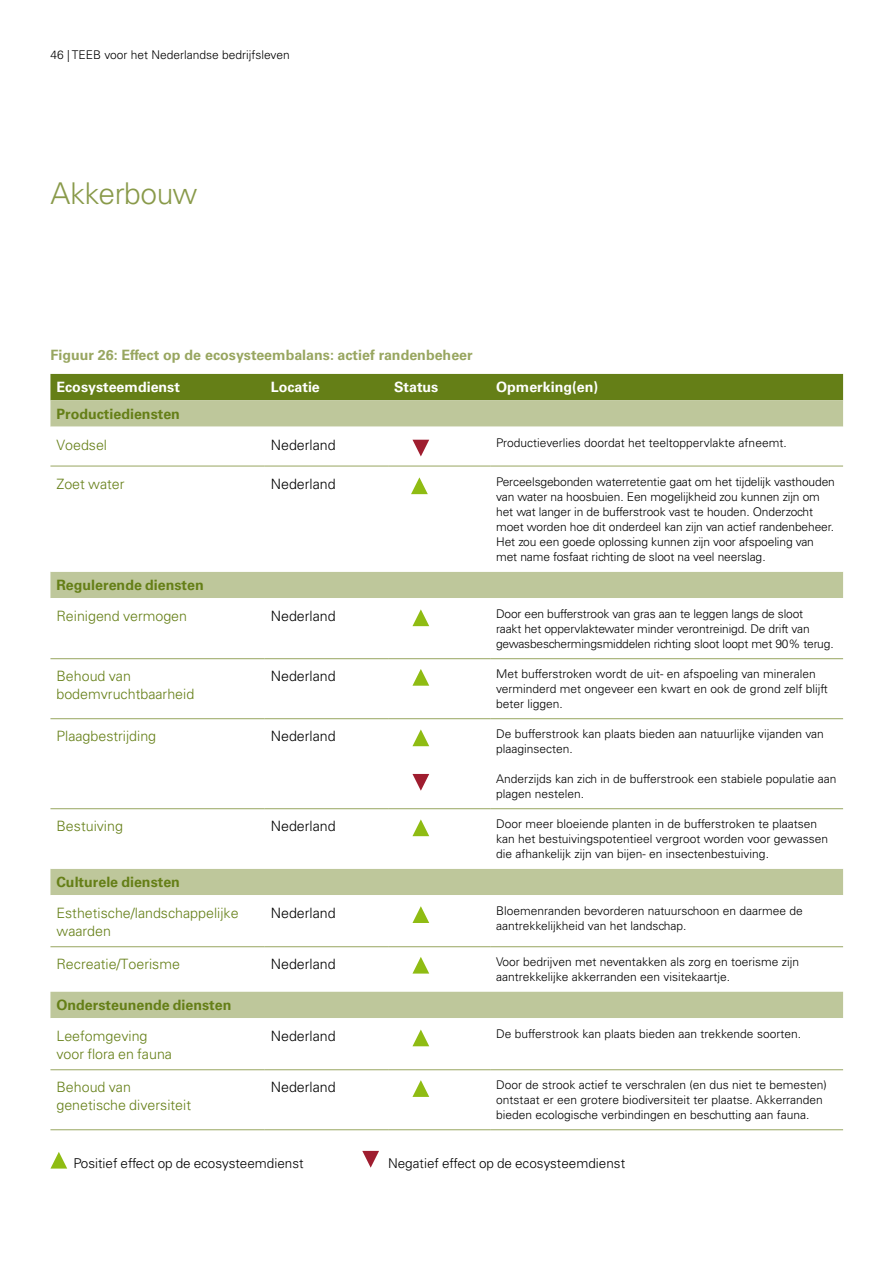
<style>
.page{position:relative;width:893px;height:1263px;background:#fff}
.page>*{position:absolute;margin:0;border:0;box-sizing:border-box;transform-origin:0 0}
.t1{font:300 30px "Univers LT Std";letter-spacing:-.015em;color:#899a4a}
.t2{font:300 14.25px/18px "Univers LT Std";color:#657f17}
.t3{font:300 14.25px "Univers LT Std";color:#000}
.t4{font:700 14.25px "Univers LT Std";color:#657f17}
.t5{font:700 14.25px "Univers LT Std";color:#98a660}
.t6{font:700 14.25px "Univers LT Std";color:#fff}
.t7{font:300 13.5px "Univers LT Std";color:#000}
.t8{font:300 12px/15px "Univers LT Std";color:#000}
</style>
<div class="page">
<div style="left:50px;top:374px;width:793px;height:26px;background:#657f17"></div>
<div style="left:50px;top:400px;width:793px;height:27px;background:#bec79b"></div>
<svg style="left:50px;top:439px;width:793px;height:658px"></svg>
<hr style="left:50px;top:466px;width:215px;height:1px;background:#98a660">
<hr style="left:265px;top:466px;width:123px;height:1px;background:#98a660">
<hr style="left:388px;top:466px;width:102px;height:1px;background:#98a660">
<hr style="left:490px;top:466px;width:353px;height:1px;background:#98a660">
<hr style="left:50px;top:658px;width:215px;height:1px;background:#98a660">
<hr style="left:265px;top:658px;width:123px;height:1px;background:#98a660">
<hr style="left:388px;top:658px;width:102px;height:1px;background:#98a660">
<hr style="left:490px;top:658px;width:353px;height:1px;background:#98a660">
<hr style="left:50px;top:718px;width:215px;height:1px;background:#98a660">
<hr style="left:265px;top:718px;width:123px;height:1px;background:#98a660">
<hr style="left:388px;top:718px;width:102px;height:1px;background:#98a660">
<hr style="left:490px;top:718px;width:353px;height:1px;background:#98a660">
<hr style="left:50px;top:808px;width:215px;height:1px;background:#98a660">
<hr style="left:265px;top:808px;width:123px;height:1px;background:#98a660">
<hr style="left:388px;top:808px;width:102px;height:1px;background:#98a660">
<hr style="left:490px;top:808px;width:353px;height:1px;background:#98a660">
<hr style="left:50px;top:946px;width:215px;height:1px;background:#98a660">
<hr style="left:265px;top:946px;width:123px;height:1px;background:#98a660">
<hr style="left:388px;top:946px;width:102px;height:1px;background:#98a660">
<hr style="left:490px;top:946px;width:353px;height:1px;background:#98a660">
<hr style="left:50px;top:1069px;width:215px;height:1px;background:#98a660">
<hr style="left:265px;top:1069px;width:123px;height:1px;background:#98a660">
<hr style="left:388px;top:1069px;width:102px;height:1px;background:#98a660">
<hr style="left:490px;top:1069px;width:353px;height:1px;background:#98a660">
<hr style="left:50px;top:1129px;width:215px;height:1px;background:#98a660">
<hr style="left:265px;top:1129px;width:123px;height:1px;background:#98a660">
<hr style="left:388px;top:1129px;width:102px;height:1px;background:#98a660">
<hr style="left:490px;top:1129px;width:353px;height:1px;background:#98a660">
<svg style="left:411px;top:477px;width:17px;height:17px"></svg>
<svg style="left:412px;top:609px;width:17px;height:17px"></svg>
<svg style="left:412px;top:669px;width:17px;height:17px"></svg>
<svg style="left:412px;top:729px;width:17px;height:17px"></svg>
<svg style="left:412px;top:906px;width:17px;height:17px"></svg>
<svg style="left:412px;top:1029px;width:17px;height:17px"></svg>
<svg style="left:412px;top:819px;width:17px;height:17px"></svg>
<svg style="left:412px;top:957px;width:17px;height:16px"></svg>
<svg style="left:412px;top:1080px;width:17px;height:17px"></svg>
<svg style="left:412px;top:774px;width:17px;height:17px"></svg>
<svg style="left:412px;top:440px;width:17px;height:16px"></svg>
<svg style="left:50px;top:1152px;width:17px;height:16px"></svg>
<svg style="left:362px;top:1151px;width:17px;height:17px"></svg>
<p class="t8" style="left:50px;top:47px;width:241px">46 | TEEB voor het Nederlandse bedrijfsleven</p>
<h1 class="t1" style="left:50px;top:176px;width:148px">Akkerbouw</h1>
<p class="t5" style="left:50px;top:347px;width:424px">Figuur 26: Effect op de ecosysteembalans: actief randenbeheer</p>
<p class="t6" style="left:56px;top:379px;width:125px">Ecosysteemdienst</p>
<p class="t6" style="left:271px;top:379px;width:51px">Locatie</p>
<p class="t6" style="left:394px;top:379px;width:46px">Status</p>
<p class="t6" style="left:496px;top:379px;width:104px">Opmerking(en)</p>
<p class="t4" style="left:56px;top:405px;width:125px">Productiediensten</p>
<p class="t2" style="left:56px;top:436px;width:52px">Voedsel</p>
<p class="t3" style="left:271px;top:436px;width:66px">Nederland</p>
<p class="t8" style="left:496px;top:435px;width:292px">Productieverlies doordat het teeltoppervlakte afneemt.</p>
<p class="t2" style="left:56px;top:475px;width:70px">Zoet water</p>
<p class="t3" style="left:271px;top:475px;width:66px">Nederland</p>
<p class="t8" style="left:496px;top:474px;width:340px">Perceelsgebonden waterretentie gaat om het tijdelijk vasthouden van water na hoosbuien. Een mogelijkheid zou kunnen zijn om het wat langer in de bufferstrook vast te houden. Onderzocht moet worden hoe dit onderdeel kan zijn van actief randenbeheer.<br>Het zou een goede oplossing kunnen zijn voor afspoeling van met name fosfaat richting de sloot na veel neerslag.</p>
<p class="t4" style="left:56px;top:577px;width:149px">Regulerende diensten</p>
<p class="t2" style="left:56px;top:607px;width:132px">Reinigend vermogen</p>
<p class="t3" style="left:271px;top:607px;width:66px">Nederland</p>
<p class="t8" style="left:496px;top:606px;width:339px">Door een bufferstrook van gras aan te leggen langs de sloot<br>raakt het oppervlaktewater minder verontreinigd. De drift van gewasbeschermingsmiddelen richting sloot loopt met 90% terug.</p>
<p class="t2" style="left:56px;top:667px;width:139px">Behoud van bodemvruchtbaarheid</p>
<p class="t3" style="left:271px;top:667px;width:66px">Nederland</p>
<p class="t8" style="left:496px;top:666px;width:333px">Met bufferstroken wordt de uit- en afspoeling van mineralen verminderd met ongeveer een kwart en ook de grond zelf blijft beter liggen.</p>
<p class="t2" style="left:56px;top:727px;width:101px">Plaagbestrijding</p>
<p class="t3" style="left:271px;top:727px;width:66px">Nederland</p>
<p class="t8" style="left:496px;top:726px;width:329px">De bufferstrook kan plaats bieden aan natuurlijke vijanden van plaaginsecten.</p>
<p class="t8" style="left:496px;top:771px;width:342px">Anderzijds kan zich in de bufferstrook een stabiele populatie aan plagen nestelen.</p>
<p class="t2" style="left:56px;top:817px;width:68px">Bestuiving</p>
<p class="t3" style="left:271px;top:817px;width:66px">Nederland</p>
<p class="t8" style="left:496px;top:816px;width:333px">Door meer bloeiende planten in de bufferstroken te plaatsen kan het bestuivingspotentieel vergroot worden voor gewassen die afhankelijk zijn van bijen- en insectenbestuiving.</p>
<p class="t4" style="left:56px;top:874px;width:125px">Culturele diensten</p>
<p class="t2" style="left:56px;top:904px;width:184px">Esthetische/landschappelijke waarden</p>
<p class="t3" style="left:271px;top:904px;width:66px">Nederland</p>
<p class="t8" style="left:496px;top:903px;width:308px">Bloemenranden bevorderen natuurschoon en daarmee de aantrekkelijkheid van het landschap.</p>
<p class="t2" style="left:56px;top:955px;width:125px">Recreatie/Toerisme</p>
<p class="t3" style="left:271px;top:955px;width:66px">Nederland</p>
<p class="t8" style="left:496px;top:954px;width:304px">Voor bedrijven met neventakken als zorg en toerisme zijn aantrekkelijke akkerranden een visitekaartje.</p>
<p class="t4" style="left:56px;top:997px;width:176px">Ondersteunende diensten</p>
<p class="t2" style="left:56px;top:1027px;width:117px">Leefomgeving voor flora en fauna</p>
<p class="t3" style="left:271px;top:1027px;width:66px">Nederland</p>
<p class="t8" style="left:496px;top:1026px;width:306px">De bufferstrook kan plaats bieden aan trekkende soorten.</p>
<p class="t2" style="left:56px;top:1078px;width:136px">Behoud van genetische diversiteit</p>
<p class="t3" style="left:271px;top:1078px;width:66px">Nederland</p>
<p class="t8" style="left:496px;top:1077px;width:332px">Door de strook actief te verschralen (en dus niet te bemesten) ontstaat er een grotere biodiversiteit ter plaatse. Akkerranden bieden ecologische verbindingen en beschutting aan fauna.</p>
<p class="t7" style="left:73px;top:1155px;width:232px">Positief effect op de ecosysteemdienst</p>
<p class="t7" style="left:388px;top:1155px;width:239px">Negatief effect op de ecosysteemdienst</p>
</div>
